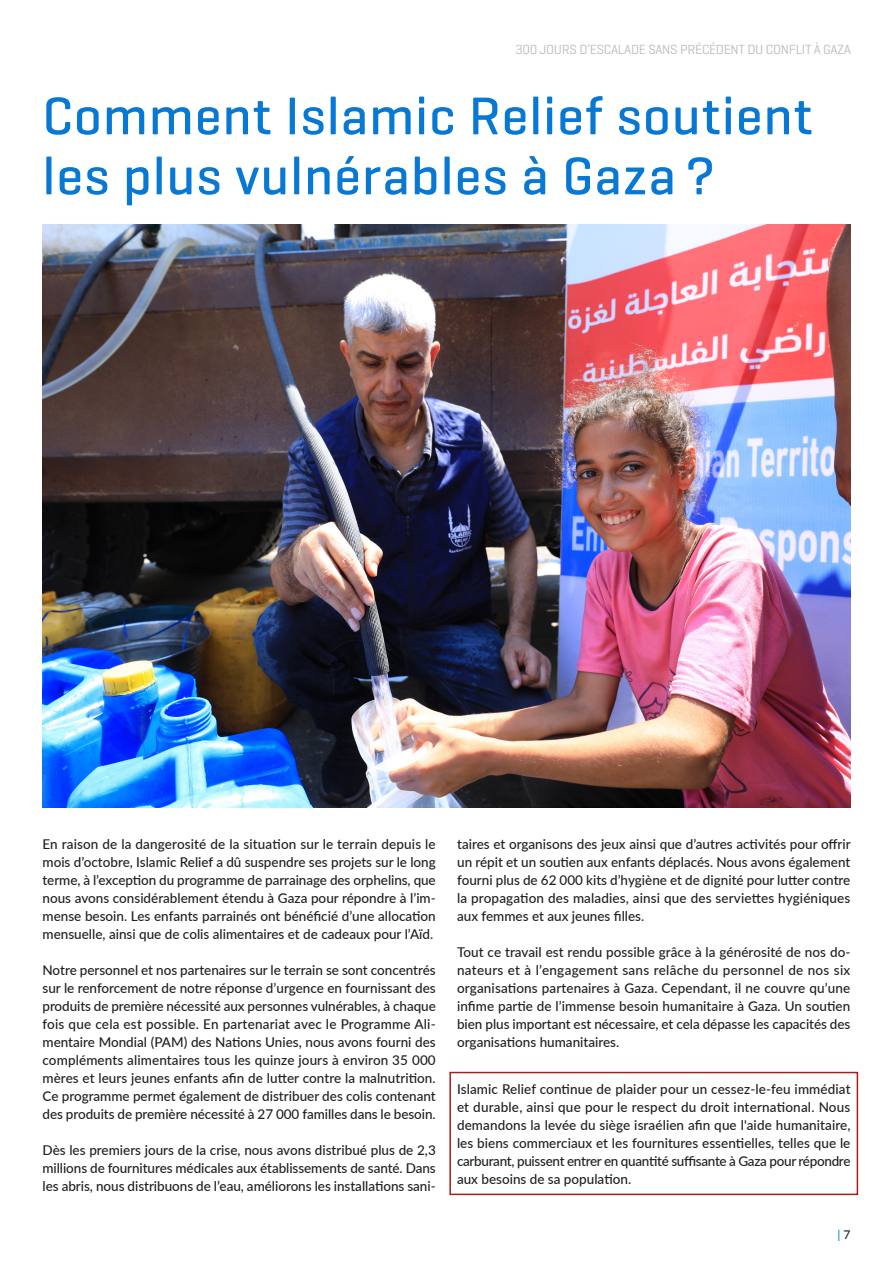
<style>
.page{position:relative;width:893px;height:1263px;background:#fff}
.page>*{position:absolute;margin:0;border:0;box-sizing:border-box;transform-origin:0 0}
.t1{font:500 54px/60px "Geogrotesque";letter-spacing:.02em;color:#0778d4}
.txt_courant{font:500 13.5px/18px "Lato";color:#231f20;text-align:justify}
.t2{font:13.5px "Geogrotesque";letter-spacing:-.02em;color:#bcbdc0}
.t3{font:500 12px "Lato";color:#008ed2}
.s1{color:#231f20}
</style>
<div class="page">
<img style="left:43px;top:224px;width:808px;height:584px">
<div style="left:449px;top:1072px;width:409px;height:123px;border:2px solid #aa1b18"></div>
<p class="t2" style="left:515px;top:41px;width:337px">300 JOURS D’ESCALADE SANS PRÉCÉDENT DU CONFLIT À GAZA</p>
<p class="t1" style="left:43px;top:85px;width:772px">Comment Islamic Relief soutient les plus vulnérables à Gaza ?</p>
<p class="txt_courant" style="left:43px;top:834px;width:395px">En raison de la dangerosité de la situation sur le terrain depuis le mois d’octobre, Islamic Relief a dû suspendre ses projets sur le long terme, à l’exception du programme de parrainage des orphelins, que nous avons considérablement étendu à Gaza pour répondre à l’im&shy;mense besoin. Les enfants parrainés ont bénéficié d’une allocation mensuelle, ainsi que de colis alimentaires et de cadeaux pour l’Aïd.</p>
<p class="txt_courant" style="left:43px;top:960px;width:395px">Notre personnel et nos partenaires sur le terrain se sont concentrés sur le renforcement de notre réponse d’urgence en fournissant des produits de première nécessité aux personnes vulnérables, à chaque fois que cela est possible. En partenariat avec le Programme Ali&shy;mentaire Mondial (PAM) des Nations Unies, nous avons fourni des compléments alimentaires tous les quinze jours à environ 35 000 mères et leurs jeunes enfants afin de lutter contre la malnutrition.<br>Ce programme permet également de distribuer des colis contenant des produits de première nécessité à 27 000 familles dans le besoin.</p>
<p class="txt_courant" style="left:43px;top:1140px;width:395px">Dès les premiers jours de la crise, nous avons distribué plus de 2,3 millions de fournitures médicales aux établissements de santé. Dans les abris, nous distribuons de l’eau, améliorons les installations sani-</p>
<p class="txt_courant" style="left:457px;top:834px;width:395px">taires et organisons des jeux ainsi que d’autres activités pour offrir un répit et un soutien aux enfants déplacés. Nous avons également fourni plus de 62 000 kits d’hygiène et de dignité pour lutter contre la propagation des maladies, ainsi que des serviettes hygiéniques aux femmes et aux jeunes filles.</p>
<p class="txt_courant" style="left:457px;top:942px;width:395px">Tout ce travail est rendu possible grâce à la générosité de nos do&shy;nateurs et à l’engagement sans relâche du personnel de nos six organisations partenaires à Gaza. Cependant, il ne couvre qu’une infime partie de l’immense besoin humanitaire à Gaza. Un soutien bien plus important est nécessaire, et cela dépasse les capacités des organisations humanitaires.</p>
<p class="txt_courant" style="left:457px;top:1079px;width:395px">Islamic Relief continue de plaider pour un cessez-le-feu immédiat et durable, ainsi que pour le respect du droit international. Nous demandons la levée du siège israélien afin que l'aide humanitaire, les biens commerciaux et les fournitures essentielles, telles que le carburant, puissent entrer en quantité suffisante à Gaza pour répondre aux besoins de sa population.</p>
<p class="t3" style="left:837px;top:1226px;width:15px">| <span class="s1">7</span></p>
</div>
